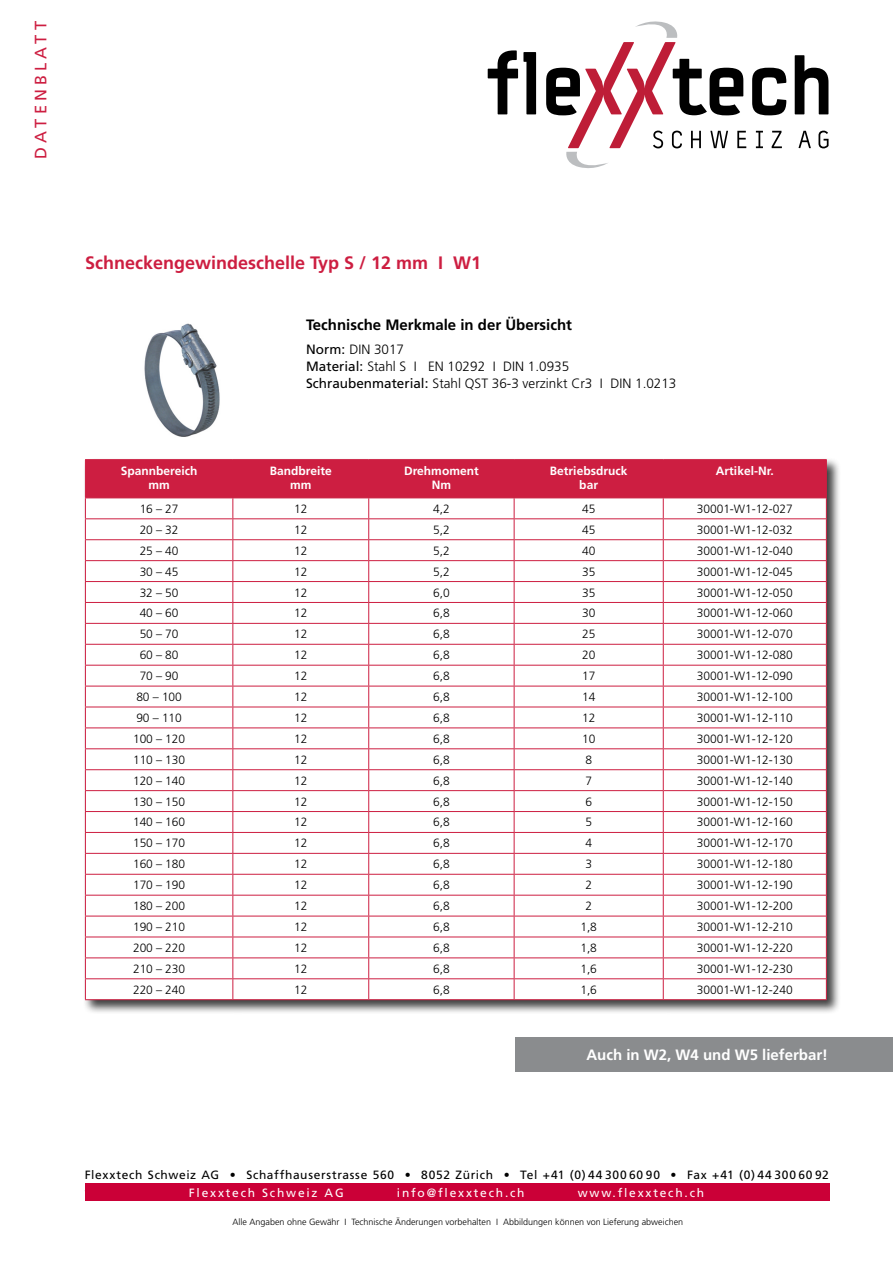
<style>
.page{position:relative;width:893px;height:1263px;background:#fff}
.page>*{position:absolute;margin:0;border:0;box-sizing:border-box;transform-origin:0 0}
.t1{font:700 18px "Frutiger LT Std";color:#cd1e41}
.t2{font:16.5px "Frutiger LT Std";letter-spacing:.25em;color:#cd1e41}
.t3{font:700 15px "Frutiger LT Std";color:#000}
.t4{font:700 15px "Frutiger LT Std";color:#fff}
.t5{font:300 13.5px/17.1px "Frutiger LT Std";color:#000}
.t6{font:300 12px "Frutiger LT Std";letter-spacing:-.005em;color:#000}
.t7{font:12px "Frutiger LT Std";letter-spacing:.055em;color:#000}
.t8{font:700 12px/14.4px "Frutiger LT Std";letter-spacing:.005em;color:#fff;text-align:center}
.t9{font:12px "Frutiger LT Std";letter-spacing:.15em;color:#fff}
.t10{font:300 9px "Frutiger LT Std";color:#000}
.s1{font-weight:400}
</style>
<div class="page">
<svg style="left:752px;top:68px;width:34px;height:47px"></svg>
<svg style="left:795px;top:55px;width:33px;height:59px"></svg>
<svg style="left:818px;top:131px;width:10px;height:17px"></svg>
<svg style="left:772px;top:131px;width:10px;height:17px"></svg>
<svg style="left:756px;top:131px;width:7px;height:17px"></svg>
<svg style="left:798px;top:131px;width:13px;height:17px"></svg>
<svg style="left:488px;top:50px;width:48px;height:64px"></svg>
<svg style="left:546px;top:21px;width:200px;height:147px"></svg>
<div style="left:85px;top:1183px;width:744px;height:17px;background:#cb0037"></div>
<img style="left:144px;top:323px;width:76px;height:114px">
<div style="left:83px;top:457px;width:758px;height:557px;background:#000;opacity:.75"></div>
<hr style="left:85px;top:459px;width:148px;height:1px;background:#cd1e41">
<hr style="left:233px;top:459px;width:136px;height:1px;background:#cd1e41">
<hr style="left:369px;top:459px;width:145px;height:1px;background:#cd1e41">
<hr style="left:514px;top:459px;width:149px;height:1px;background:#cd1e41">
<hr style="left:663px;top:459px;width:164px;height:1px;background:#cd1e41">
<hr style="left:85px;top:999px;width:148px;height:1px;background:#cd1e41">
<hr style="left:233px;top:999px;width:136px;height:1px;background:#cd1e41">
<svg style="left:85px;top:460px;width:742px;height:539px"></svg>
<hr style="left:369px;top:999px;width:145px;height:1px;background:#cd1e41">
<hr style="left:514px;top:999px;width:149px;height:1px;background:#cd1e41">
<hr style="left:663px;top:999px;width:164px;height:1px;background:#cd1e41">
<div style="left:516px;top:1037px;width:377px;height:34px;background:#8a8c8e"></div>
<h2 class="t2" style="left:31px;top:159px;width:139px;rotate:-90deg">Datenblatt</h2>
<h1 class="t1" style="left:85px;top:252px;width:398px">Schneckengewindeschelle Typ S / 12 mm I W1</h1>
<p class="t3" style="left:306px;top:316px;width:267px">Technische Merkmale in der Übersicht</p>
<p class="t5" style="left:306px;top:341px;width:372px"><span class="s1">Norm:</span> DIN 3017<br><span class="s1">Material:</span> Stahl S I EN 10292 I DIN 1.0935<br><span class="s1">Schraubenmaterial:</span> Stahl QST 36-3 verzinkt Cr3 I DIN 1.0213</p>
<p class="t8" style="left:121px;top:463px;width:78px">Spannbereich mm</p>
<p class="t8" style="left:270px;top:463px;width:64px">Bandbreite mm</p>
<p class="t8" style="left:404px;top:463px;width:76px">Drehmoment<br>Nm</p>
<p class="t8" style="left:550px;top:463px;width:79px">Betriebsdruck bar</p>
<p class="t8" style="left:716px;top:463px;width:59px">Artikel-Nr.</p>
<p class="t6" style="left:140px;top:502px;width:40px">16 – 27</p>
<p class="t6" style="left:294px;top:502px;width:15px">12</p>
<p class="t6" style="left:433px;top:502px;width:18px">4,2</p>
<p class="t6" style="left:582px;top:502px;width:15px">45</p>
<p class="t6" style="left:697px;top:502px;width:97px">30001-W1-12-027</p>
<p class="t6" style="left:140px;top:523px;width:40px">20 – 32</p>
<p class="t6" style="left:294px;top:523px;width:15px">12</p>
<p class="t6" style="left:433px;top:523px;width:18px">5,2</p>
<p class="t6" style="left:582px;top:523px;width:15px">45</p>
<p class="t6" style="left:697px;top:523px;width:97px">30001-W1-12-032</p>
<p class="t6" style="left:140px;top:544px;width:40px">25 – 40</p>
<p class="t6" style="left:294px;top:544px;width:15px">12</p>
<p class="t6" style="left:433px;top:544px;width:18px">5,2</p>
<p class="t6" style="left:582px;top:544px;width:15px">40</p>
<p class="t6" style="left:697px;top:544px;width:97px">30001-W1-12-040</p>
<p class="t6" style="left:140px;top:565px;width:40px">30 – 45</p>
<p class="t6" style="left:294px;top:565px;width:15px">12</p>
<p class="t6" style="left:433px;top:565px;width:18px">5,2</p>
<p class="t6" style="left:582px;top:565px;width:15px">35</p>
<p class="t6" style="left:697px;top:565px;width:97px">30001-W1-12-045</p>
<p class="t6" style="left:140px;top:585px;width:40px">32 – 50</p>
<p class="t6" style="left:294px;top:585px;width:15px">12</p>
<p class="t6" style="left:433px;top:585px;width:18px">6,0</p>
<p class="t6" style="left:582px;top:585px;width:15px">35</p>
<p class="t6" style="left:697px;top:585px;width:97px">30001-W1-12-050</p>
<p class="t6" style="left:140px;top:606px;width:40px">40 – 60</p>
<p class="t6" style="left:294px;top:606px;width:15px">12</p>
<p class="t6" style="left:433px;top:606px;width:18px">6,8</p>
<p class="t6" style="left:582px;top:606px;width:15px">30</p>
<p class="t6" style="left:697px;top:606px;width:97px">30001-W1-12-060</p>
<p class="t6" style="left:140px;top:627px;width:40px">50 – 70</p>
<p class="t6" style="left:294px;top:627px;width:15px">12</p>
<p class="t6" style="left:433px;top:627px;width:18px">6,8</p>
<p class="t6" style="left:582px;top:627px;width:15px">25</p>
<p class="t6" style="left:697px;top:627px;width:97px">30001-W1-12-070</p>
<p class="t6" style="left:140px;top:648px;width:40px">60 – 80</p>
<p class="t6" style="left:294px;top:648px;width:15px">12</p>
<p class="t6" style="left:433px;top:648px;width:18px">6,8</p>
<p class="t6" style="left:582px;top:648px;width:15px">20</p>
<p class="t6" style="left:697px;top:648px;width:97px">30001-W1-12-080</p>
<p class="t6" style="left:140px;top:669px;width:40px">70 – 90</p>
<p class="t6" style="left:294px;top:669px;width:15px">12</p>
<p class="t6" style="left:433px;top:669px;width:18px">6,8</p>
<p class="t6" style="left:582px;top:669px;width:15px">17</p>
<p class="t6" style="left:697px;top:669px;width:97px">30001-W1-12-090</p>
<p class="t6" style="left:136px;top:690px;width:47px">80 – 100</p>
<p class="t6" style="left:294px;top:690px;width:15px">12</p>
<p class="t6" style="left:433px;top:690px;width:18px">6,8</p>
<p class="t6" style="left:582px;top:690px;width:15px">14</p>
<p class="t6" style="left:697px;top:690px;width:97px">30001-W1-12-100</p>
<p class="t6" style="left:136px;top:711px;width:47px">90 – 110</p>
<p class="t6" style="left:294px;top:711px;width:15px">12</p>
<p class="t6" style="left:433px;top:711px;width:18px">6,8</p>
<p class="t6" style="left:582px;top:711px;width:15px">12</p>
<p class="t6" style="left:697px;top:711px;width:97px">30001-W1-12-110</p>
<p class="t6" style="left:133px;top:732px;width:54px">100 – 120</p>
<p class="t6" style="left:294px;top:732px;width:15px">12</p>
<p class="t6" style="left:433px;top:732px;width:18px">6,8</p>
<p class="t6" style="left:582px;top:732px;width:15px">10</p>
<p class="t6" style="left:697px;top:732px;width:97px">30001-W1-12-120</p>
<p class="t6" style="left:133px;top:753px;width:54px">110 – 130</p>
<p class="t6" style="left:294px;top:753px;width:15px">12</p>
<p class="t6" style="left:433px;top:753px;width:18px">6,8</p>
<p class="t6" style="left:585px;top:753px;width:8px">8</p>
<p class="t6" style="left:697px;top:753px;width:97px">30001-W1-12-130</p>
<p class="t6" style="left:133px;top:774px;width:54px">120 – 140</p>
<p class="t6" style="left:294px;top:774px;width:15px">12</p>
<p class="t6" style="left:433px;top:774px;width:18px">6,8</p>
<p class="t6" style="left:585px;top:774px;width:8px">7</p>
<p class="t6" style="left:697px;top:774px;width:97px">30001-W1-12-140</p>
<p class="t6" style="left:133px;top:795px;width:54px">130 – 150</p>
<p class="t6" style="left:294px;top:795px;width:15px">12</p>
<p class="t6" style="left:433px;top:795px;width:18px">6,8</p>
<p class="t6" style="left:585px;top:795px;width:8px">6</p>
<p class="t6" style="left:697px;top:795px;width:97px">30001-W1-12-150</p>
<p class="t6" style="left:133px;top:815px;width:54px">140 – 160</p>
<p class="t6" style="left:294px;top:815px;width:15px">12</p>
<p class="t6" style="left:433px;top:815px;width:18px">6,8</p>
<p class="t6" style="left:585px;top:815px;width:8px">5</p>
<p class="t6" style="left:697px;top:815px;width:97px">30001-W1-12-160</p>
<p class="t6" style="left:133px;top:836px;width:54px">150 – 170</p>
<p class="t6" style="left:294px;top:836px;width:15px">12</p>
<p class="t6" style="left:433px;top:836px;width:18px">6,8</p>
<p class="t6" style="left:585px;top:836px;width:8px">4</p>
<p class="t6" style="left:697px;top:836px;width:97px">30001-W1-12-170</p>
<p class="t6" style="left:133px;top:857px;width:54px">160 – 180</p>
<p class="t6" style="left:294px;top:857px;width:15px">12</p>
<p class="t6" style="left:433px;top:857px;width:18px">6,8</p>
<p class="t6" style="left:585px;top:857px;width:8px">3</p>
<p class="t6" style="left:697px;top:857px;width:97px">30001-W1-12-180</p>
<p class="t6" style="left:133px;top:878px;width:54px">170 – 190</p>
<p class="t6" style="left:294px;top:878px;width:15px">12</p>
<p class="t6" style="left:433px;top:878px;width:18px">6,8</p>
<p class="t6" style="left:585px;top:878px;width:8px">2</p>
<p class="t6" style="left:697px;top:878px;width:97px">30001-W1-12-190</p>
<p class="t6" style="left:133px;top:899px;width:54px">180 – 200</p>
<p class="t6" style="left:294px;top:899px;width:15px">12</p>
<p class="t6" style="left:433px;top:899px;width:18px">6,8</p>
<p class="t6" style="left:585px;top:899px;width:8px">2</p>
<p class="t6" style="left:697px;top:899px;width:97px">30001-W1-12-200</p>
<p class="t6" style="left:133px;top:920px;width:54px">190 – 210</p>
<p class="t6" style="left:294px;top:920px;width:15px">12</p>
<p class="t6" style="left:433px;top:920px;width:18px">6,8</p>
<p class="t6" style="left:580px;top:920px;width:18px">1,8</p>
<p class="t6" style="left:697px;top:920px;width:97px">30001-W1-12-210</p>
<p class="t6" style="left:133px;top:941px;width:54px">200 – 220</p>
<p class="t6" style="left:294px;top:941px;width:15px">12</p>
<p class="t6" style="left:433px;top:941px;width:18px">6,8</p>
<p class="t6" style="left:580px;top:941px;width:18px">1,8</p>
<p class="t6" style="left:697px;top:941px;width:97px">30001-W1-12-220</p>
<p class="t6" style="left:133px;top:962px;width:54px">210 – 230</p>
<p class="t6" style="left:294px;top:962px;width:15px">12</p>
<p class="t6" style="left:433px;top:962px;width:18px">6,8</p>
<p class="t6" style="left:580px;top:962px;width:18px">1,6</p>
<p class="t6" style="left:697px;top:962px;width:97px">30001-W1-12-230</p>
<p class="t6" style="left:133px;top:983px;width:54px">220 – 240</p>
<p class="t6" style="left:294px;top:983px;width:15px">12</p>
<p class="t6" style="left:433px;top:983px;width:18px">6,8</p>
<p class="t6" style="left:580px;top:983px;width:18px">1,6</p>
<p class="t6" style="left:697px;top:983px;width:97px">30001-W1-12-240</p>
<p class="t4" style="left:586px;top:1046px;width:243px">Auch in W2, W4 und W5 lieferbar!</p>
<p class="t7" style="left:85px;top:1168px;width:746px">Flexxtech Schweiz AG • Schaffhauserstrasse 560 • 8052 Zürich • Tel +41 (0) 44 300 60 90 • Fax +41 (0) 44 300 60 92</p>
<p class="t9" style="left:189px;top:1185px;width:156px">Flexxtech Schweiz AG</p>
<p class="t9" style="left:397px;top:1185px;width:129px">info@flexxtech.ch</p>
<p class="t9" style="left:578px;top:1185px;width:128px">www.flexxtech.ch</p>
<p class="t10" style="left:233px;top:1217px;width:452px">Alle Angaben ohne Gewähr I Technische Änderungen vorbehalten I Abbildungen können von Lieferung abweichen</p>
</div>
